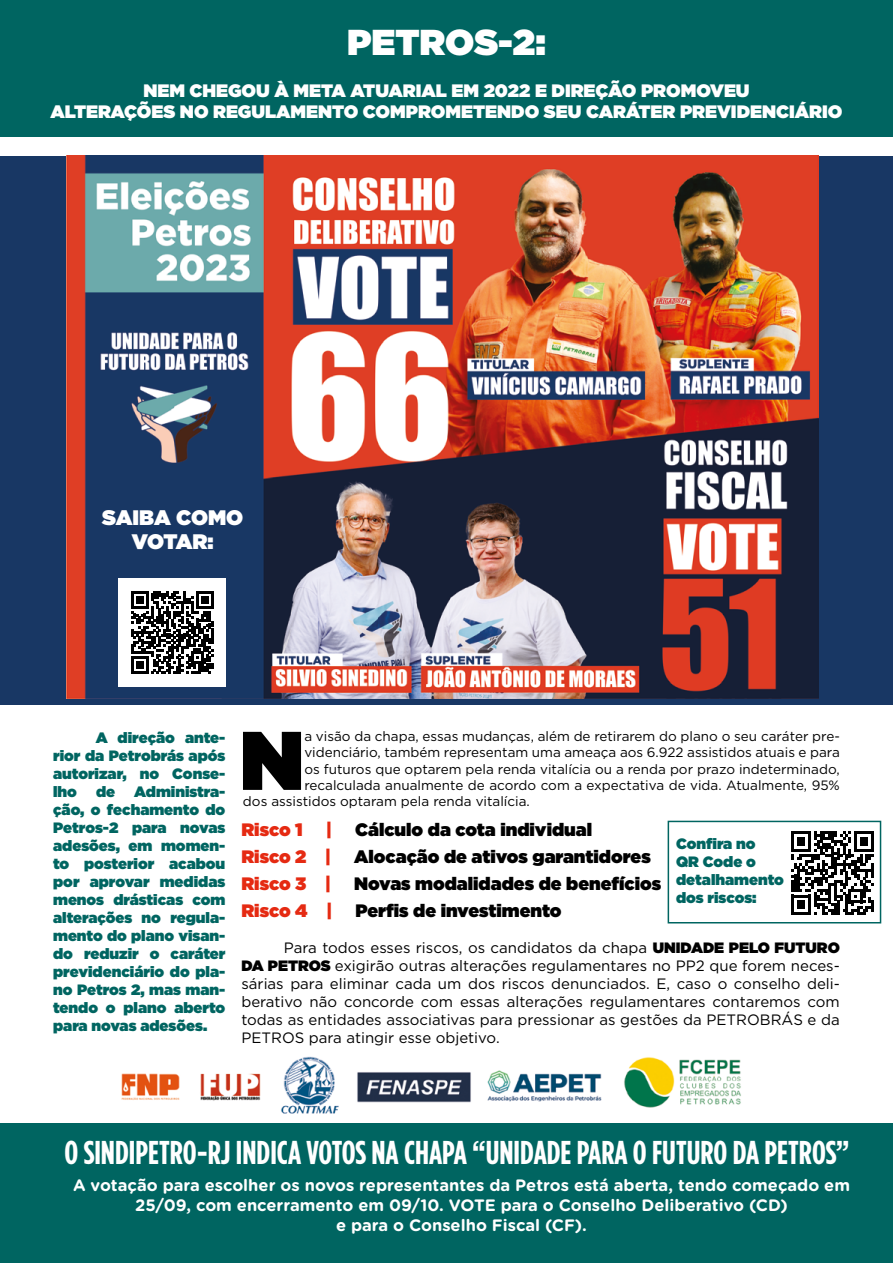
<style>
.page{position:relative;width:893px;height:1263px;background:#fff}
.page>*{position:absolute;margin:0;border:0;box-sizing:border-box;transform-origin:0 0}
.t1{font:900 82.95px "Gotham";color:#000}
.t2{font:900 36px "Gotham";color:#fff}
.t3{font:700 33px "Gotham Condensed";color:#fff}
.t4{font:900 21px/24px "Gotham";color:#fff;text-align:center}
.t5{font:900 18px/21px "Gotham";color:#fff;text-align:center}
.t6{font:900 18px "Gotham";color:#000}
.t7{font:900 18px "Gotham";color:#e52a12}
.t8{font:700 16.5px/19.8px "Gotham Rounded";color:#fff;text-align:center}
.t9{font:15px/18px "Gotham";color:#000;text-align:justify}
.t10{font:900 15px/18px "Gotham";color:#006561;text-align:justify}
.t11{font:13.5px "Gotham";color:#000}
.s1{font-weight:900}
</style>
<div class="page">
<div style="left:0;top:0;width:893px;height:137px;background:#006561"></div>
<div style="left:0;top:1190px;width:893px;height:73px;background:#006561"></div>
<div style="left:0;top:156px;width:893px;height:548px;background:#183764"></div>
<img style="left:66px;top:156px;width:753px;height:543px">
<img style="left:281px;top:1056px;width:460px;height:58px">
<img style="left:200px;top:1073px;width:61px;height:28px">
<img style="left:121px;top:1073px;width:59px;height:27px">
<div style="left:118px;top:578px;width:107px;height:108px;background:#fff"></div>
<svg style="left:131px;top:591px;width:83px;height:83px"></svg>
<div style="left:0;top:1123px;width:893px;height:108px;background:#006561"></div>
<svg style="left:791px;top:831px;width:83px;height:84px"></svg>
<div style="left:668px;top:821px;width:213px;height:102px;border:2px solid #006561"></div>
<h2 class="t2" style="left:347px;top:17px;width:200px">PETROS-2:</h2>
<p class="t5" style="left:50px;top:80px;width:793px">NEM CHEGOU À META ATUARIAL EM 2022 E DIREÇÃO PROMOVEU<br>ALTERAÇÕES NO REGULAMENTO COMPROMETENDO SEU CARÁTER PREVIDENCIÁRIO</p>
<h3 class="t4" style="left:102px;top:505px;width:143px">SAIBA COMO<br>VOTAR:</h3>
<p class="t10" style="left:53px;top:729px;width:174px;text-indent:43px">A direção ante&shy;rior da Petrobrás após autorizar, no Conse&shy;lho</p>
<p class="t10" style="left:53px;top:783px;width:174px;text-indent:81px">Administra&shy;ção, o fechamento do Petros-2 para novas adesões, em momen&shy;to posterior acabou por aprovar medidas menos drásticas com alterações no regula&shy;mento do plano visan&shy;do reduzir o caráter previdenciário do pla&shy;no Petros 2, mas man&shy;tendo o plano aberto para novas adesões.</p>
<p class="t10" style="left:96px;top:783px;width:21px">de</p>
<h1 class="t1" style="left:240px;top:701px;width:66px">N</h1>
<p class="t11" style="left:304px;top:729px;width:537px">a visão da chapa, essas mudanças, além de retirarem do plano o seu caráter pre-</p>
<p class="t11" style="left:304px;top:745px;width:537px">videnciário, também representam uma ameaça aos 6.922 assistidos atuais e para</p>
<p class="t11" style="left:304px;top:761px;width:537px">os futuros que optarem pela renda vitalícia ou a renda por prazo indeterminado,</p>
<p class="t11" style="left:304px;top:778px;width:537px">recalculada anualmente de acordo com a expectativa de vida. Atualmente, 95%</p>
<p class="t11" style="left:243px;top:794px;width:288px">dos assistidos optaram pela renda vitalícia.</p>
<p class="t7" style="left:241px;top:816px;width:63px">Risco 1</p>
<p class="t7" style="left:326px;top:816px;width:8px">|</p>
<p class="t6" style="left:355px;top:816px;width:239px">Cálculo da cota individual</p>
<p class="t7" style="left:241px;top:843px;width:91px">Risco 2 |</p>
<p class="t6" style="left:354px;top:843px;width:298px">Alocação de ativos garantidores</p>
<p class="t7" style="left:241px;top:870px;width:91px">Risco 3 |</p>
<p class="t6" style="left:354px;top:870px;width:309px">Novas modalidades de benefícios</p>
<p class="t7" style="left:241px;top:897px;width:93px">Risco 4 |</p>
<p class="t6" style="left:355px;top:897px;width:208px">Perfis de investimento</p>
<p class="t9" style="left:241px;top:938px;width:600px;text-indent:43px">Para todos esses riscos, os candidatos da chapa <span class="s1">UNIDADE PELO FUTURO DA PETROS</span> exigirão outras alterações regulamentares no PP2 que forem neces&shy;sárias para eliminar cada um dos riscos denunciados. E, caso o conselho deli&shy;berativo não concorde com essas alterações regulamentares contaremos com todas as entidades associativas para pressionar as gestões da PETROBRÁS e da PETROS para atingir esse objetivo.</p>
<p class="t10" style="left:676px;top:834px;width:109px;text-align:left">Confira no<br>QR Code o detalhamento dos riscos:</p>
<h3 class="t3" style="left:65px;top:1134px;width:786px">O SINDIPETRO-RJ INDICA VOTOS NA CHAPA “UNIDADE PARA O FUTURO DA PETROS”</h3>
<p class="t8" style="left:73px;top:1175px;width:778px">A votação para escolher os novos representantes da Petros está aberta, tendo começado em<br>25/09, com encerramento em 09/10. VOTE para o Conselho Deliberativo (CD)<br>e para o Conselho Fiscal (CF).</p>
</div>
